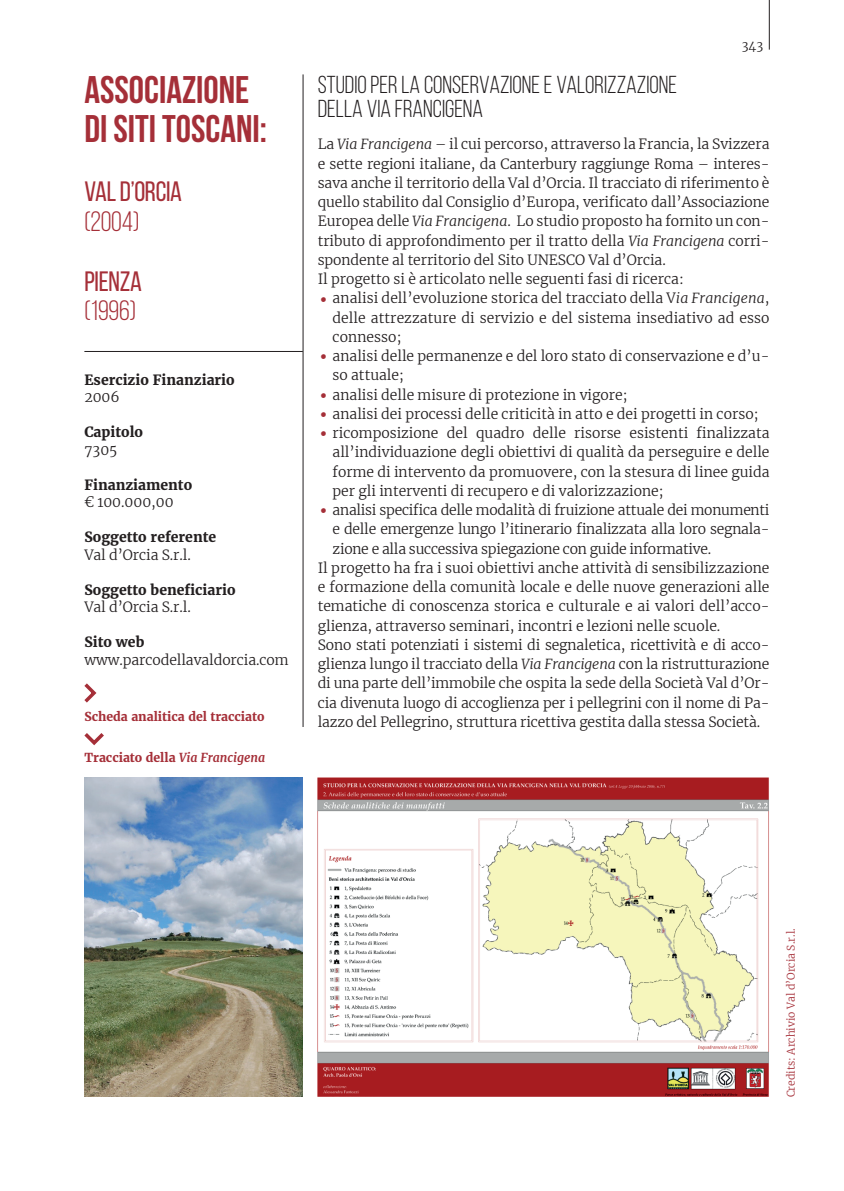
<style>
.page{position:relative;width:844px;height:1191px;background:#fff}
.page>*{position:absolute;margin:0;border:0;box-sizing:border-box;transform-origin:0 0}
.t1{font:700 38.5px/38.5px "Bebas Neue";color:#a52f38}
.t2{font:28px "Bebas Neue";letter-spacing:-.01em;color:#a52f38}
.t3{font:28px "Bebas Neue";letter-spacing:-.01em;color:#a52f38}
.t4{font:24.5px/24.5px "Bebas Neue";color:#231f20}
.t5{font:300 14px/19.2px "Merriweather";letter-spacing:-.005em;color:#231f20}
.t6{font:700 14px "Merriweather";color:#231f20}
.t7{font:700 12.25px "Merriweather";color:#a52f38}
.t8{font:300 12.25px "Merriweather";color:#231f20}
.t9{font:300 10.5px "Merriweather";color:#a52f38}
.s1{font-style:italic}
.s2{font-size:28px;color:#a52f38}
</style>
<div class="page">
<hr style="left:768px;top:0;width:1px;height:50px;background:#231f20">
<hr style="left:303px;top:74px;width:1px;height:653px;background:#231f20">
<hr style="left:84px;top:351px;width:219px;height:1px;background:#231f20">
<svg style="left:84px;top:733px;width:20px;height:13px"></svg>
<svg style="left:84px;top:683px;width:13px;height:20px"></svg>
<img style="left:84px;top:777px;width:219px;height:319px">
<img style="left:317px;top:777px;width:452px;height:319px">
<h1 class="t1" style="left:84px;top:70px;width:184px">ASSOCIAZIONE<br>DI SITI TOSCANI:</h1>
<h2 class="t2" style="left:84px;top:176px;width:99px">VAL D’ORCIA</h2>
<h2 class="t3" style="left:84px;top:206px;width:56px">(2004)</h2>
<h2 class="t2" style="left:84px;top:266px;width:59px">PIENZA</h2>
<h2 class="t3" style="left:84px;top:296px;width:53px">(1996)</h2>
<p class="t6" style="left:84px;top:371px;width:152px">Esercizio Finanziario</p>
<p class="t5" style="left:84px;top:387px;width:37px">2006</p>
<p class="t6" style="left:84px;top:423px;width:60px">Capitolo</p>
<p class="t5" style="left:84px;top:439px;width:34px">7305</p>
<p class="t6" style="left:84px;top:476px;width:109px">Finanziamento</p>
<p class="t5" style="left:84px;top:492px;width:91px">€ 100.000,00</p>
<p class="t6" style="left:84px;top:528px;width:133px">Soggetto referente</p>
<p class="t5" style="left:84px;top:544px;width:108px">Val d’Orcia S.r.l.</p>
<p class="t6" style="left:84px;top:581px;width:153px">Soggetto beneficiario</p>
<p class="t5" style="left:84px;top:597px;width:108px">Val d’Orcia S.r.l.</p>
<p class="t6" style="left:84px;top:633px;width:61px">Sito web</p>
<p class="t5" style="left:84px;top:649px;width:206px">www.parcodellavaldorcia.com</p>
<p class="t7" style="left:84px;top:709px;width:182px">Scheda analitica del tracciato</p>
<p class="t7" style="left:84px;top:749px;width:182px">Tracciato della <span class="s1">Via Francigena</span></p>
<h3 class="t4" style="left:317px;top:72px;width:361px">STUDIO PER LA CONSERVAZIONE E VALORIZZAZIONE<br>DELLA VIA FRANCIGENA</h3>
<p class="t8" style="left:741px;top:37px;width:23px">343</p>
<p class="t5" style="left:317px;top:134px;width:453px">La <span class="s1">Via Francigena</span> – il cui percorso, attraverso la Francia, la Svizzera e sette regioni italiane, da Canterbury raggiunge Roma – interes&shy;sava anche il territorio della Val d’Orcia. Il tracciato di riferimento è quello stabilito dal Consiglio d’Europa, verificato dall’Associazione Europea delle <span class="s1">Via Francigena</span>. Lo studio proposto ha fornito un con&shy;tributo di approfondimento per il tratto della <span class="s1">Via Francigena</span> corri&shy;spondente al territorio del Sito UNESCO Val d’Orcia.<br>Il progetto si è articolato nelle seguenti fasi di ricerca:</p>
<p class="t5" style="left:332px;top:288px;width:438px;text-align:justify;text-indent:-15px"><span class="s2">•</span> analisi dell’evoluzione storica del tracciato della V<span class="s1">ia Francigena</span>, delle attrezzature di servizio e del sistema insediativo ad esso connesso;</p>
<p class="t5" style="left:332px;top:346px;width:438px;text-indent:-15px"><span class="s2">•</span> analisi delle permanenze e del loro stato di conservazione e d’u&shy;so attuale;</p>
<p class="t5" style="left:317px;top:384px;width:311px"><span class="s2">•</span> analisi delle misure di protezione in vigore;</p>
<p class="t5" style="left:317px;top:404px;width:442px"><span class="s2">•</span> analisi dei processi delle criticità in atto e dei progetti in corso;</p>
<p class="t5" style="left:332px;top:423px;width:438px;text-align:justify;text-indent:-15px"><span class="s2">•</span> ricomposizione del quadro delle risorse esistenti finalizzata all’individuazione degli obiettivi di qualità da perseguire e delle forme di intervento da promuovere, con la stesura di linee guida per gli interventi di recupero e di valorizzazione;</p>
<p class="t5" style="left:317px;top:500px;width:453px"><span class="s2">•</span> analisi specifica delle modalità di fruizione attuale dei monumenti</p>
<p class="t5" style="left:332px;top:519px;width:438px">e delle emergenze lungo l’itinerario finalizzata alla loro segnala-</p>
<p class="t5" style="left:332px;top:538px;width:380px">zione e alla successiva spiegazione con guide informative.</p>
<p class="t5" style="left:317px;top:558px;width:453px">Il progetto ha fra i suoi obiettivi anche attività di sensibilizzazione</p>
<p class="t5" style="left:317px;top:577px;width:453px">e formazione della comunità locale e delle nuove generazioni alle</p>
<p class="t5" style="left:317px;top:596px;width:453px">tematiche di conoscenza storica e culturale e ai valori dell’acco-</p>
<p class="t5" style="left:317px;top:615px;width:404px">glienza, attraverso seminari, incontri e lezioni nelle scuole.</p>
<p class="t5" style="left:317px;top:635px;width:453px">Sono stati potenziati i sistemi di segnaletica, ricettività e di acco-</p>
<p class="t5" style="left:317px;top:654px;width:453px">glienza lungo il tracciato della <span class="s1">Via Francigena</span> con la ristrutturazione</p>
<p class="t5" style="left:317px;top:673px;width:453px">di una parte dell’immobile che ospita la sede della Società Val d’Or-</p>
<p class="t5" style="left:317px;top:692px;width:453px">cia divenuta luogo di accoglienza per i pellegrini con il nome di Pa-</p>
<p class="t5" style="left:317px;top:712px;width:444px">lazzo del Pellegrino, struttura ricettiva gestita dalla stessa Società.</p>
<p class="t9" style="left:783px;top:1097px;width:170px;rotate:-90deg">Credits: Archivio Val d’Orcia S.r.l.</p>
</div>
